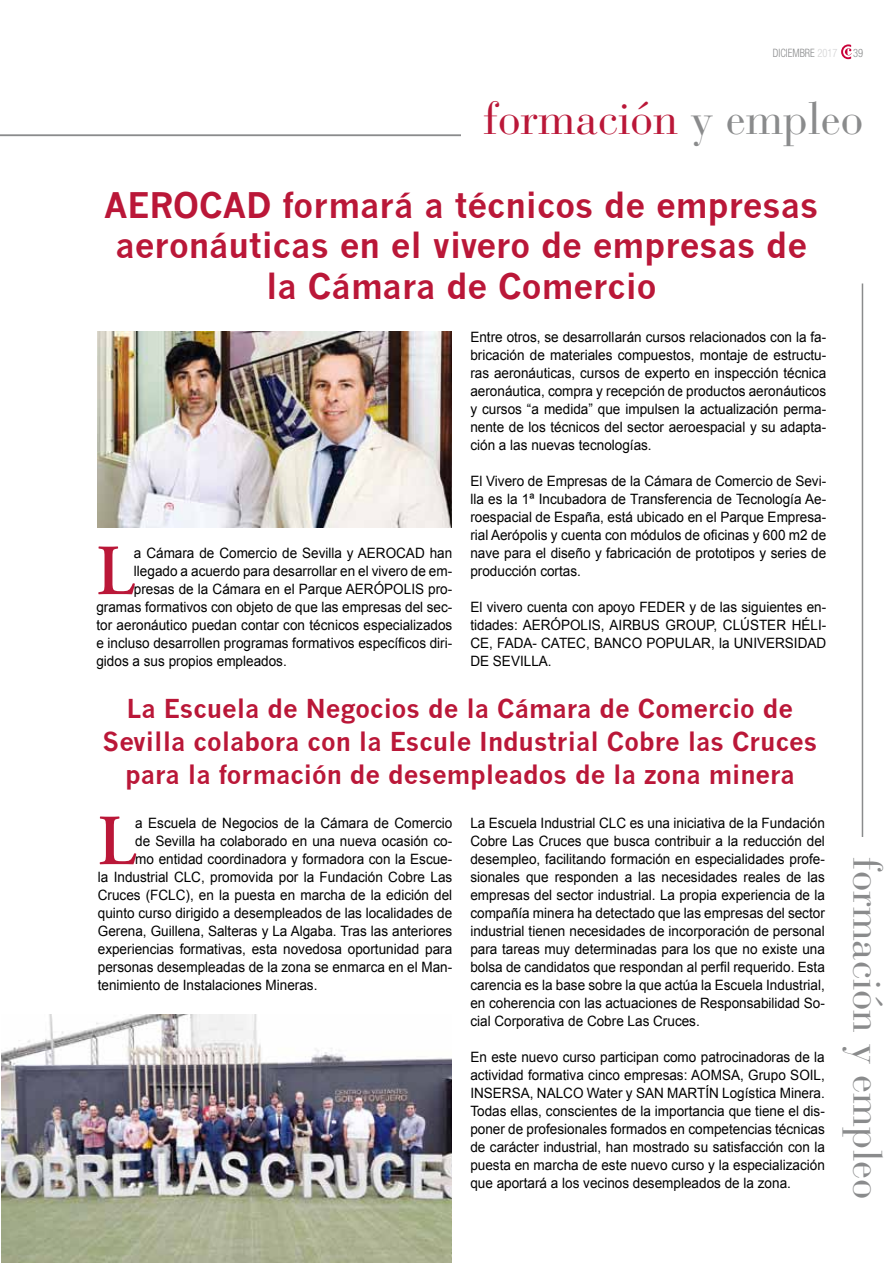
<style>
.page{position:relative;width:893px;height:1263px;background:#fff}
.page>*{position:absolute;margin:0;border:0;box-sizing:border-box;transform-origin:0 0}
.t1{font:600 71.85px "Adobe Garamond Pro";color:#ba1738;scale:.95 1}
.t2{font:45px "Bauer Bodoni";color:#ba1738}
.t3{font:40.5px "Bauer Bodoni";color:#8a8b8c}
.t4{font:700 34.5px/40.5px "News Gothic";color:#ba1738;text-align:center}
.t5{font:700 25.5px/33px "News Gothic";color:#ba1738;text-align:center}
.t6{font:14.25px/18px "Arial";color:#000;text-align:justify;scale:.95 1}
.t7{font:300 condensed 11.55px "Helvetica Neue";color:#8a8b8c;scale:.91 1}
.s1{color:#d3d3d4}
.s2{color:#8a8b8c}
</style>
<div class="page">
<svg style="left:841px;top:44px;width:11px;height:15px"></svg>
<hr style="left:862px;top:283px;width:1px;height:617px;background:#8a8b8c">
<hr style="left:0;top:135px;width:528px;height:1px;background:#8a8b8c">
<img style="left:98px;top:332px;width:353px;height:195px">
<div style="left:461px;top:105px;width:78px;height:44px;background:#fff"></div>
<div style="left:844px;top:837px;width:41px;height:73px;background:#fff"></div>
<img style="left:1px;top:1015px;width:450px;height:248px">
<p class="t7" style="left:773px;top:46px;width:73px">DICIEMBRE <span class="s1">2017</span></p>
<p class="t7" style="left:853px;top:46px;width:13px">39</p>
<h2 class="t2" style="left:483px;top:101px;width:382px">formación <span class="s2">y empleo</span></h2>
<h3 class="t4" style="left:104px;top:188px;width:716px">aErocad formará a técnicos de empresas aeronáuticas en el vivero de empresas de la cámara de comercio</h3>
<h1 class="t1" style="left:96px;top:543px;width:42px">L</h1>
<p class="t6" style="left:134px;top:545px;width:337px">a Cámara de Comercio de Sevilla y AEROCAD han</p>
<p class="t6" style="left:134px;top:563px;width:337px">llegado a acuerdo para desarrollar en el vivero de em-</p>
<p class="t6" style="left:134px;top:581px;width:337px">presas de la Cámara en el Parque AERÓPOLIS pro-</p>
<p class="t6" style="left:96px;top:599px;width:376px">gramas formativos con objeto de que las empresas del sec-</p>
<p class="t6" style="left:96px;top:617px;width:376px">tor aeronáutico puedan contar con técnicos especializados</p>
<p class="t6" style="left:96px;top:634px;width:376px">e incluso desarrollen programas formativos específicos diri-</p>
<p class="t6" style="left:96px;top:653px;width:202px">gidos a sus propios empleados.</p>
<p class="t6" style="left:470px;top:329px;width:376px">Entre otros, se desarrollarán cursos relacionados con la fa&shy;bricación de materiales compuestos, montaje de estructu&shy;ras aeronáuticas, cursos de experto en inspección técnica aeronáutica, compra y recepción de productos aeronáuticos y cursos “a medida” que impulsen la actualización perma&shy;nente de los técnicos del sector aeroespacial y su adapta&shy;ción a las nuevas tecnologías.</p>
<p class="t6" style="left:470px;top:473px;width:376px">El Vivero de Empresas de la Cámara de Comercio de Sevi&shy;lla es la 1ª Incubadora de Transferencia de Tecnología Ae&shy;roespacial de España, está ubicado en el Parque Empresa&shy;rial Aerópolis y cuenta con módulos de oficinas y 600 m2 de nave para el diseño y fabricación de prototipos y series de producción cortas.</p>
<p class="t6" style="left:470px;top:599px;width:376px">El vivero cuenta con apoyo FEDER y de las siguientes en&shy;tidades: AERÓPOLIS, AIRBUS GROUP, CLÚSTER HÉLI-CE, FADA- CATEC, BANCO POPULAR, la UNIVERSIDAD DE SEVILLA.</p>
<h3 class="t5" style="left:103px;top:695px;width:716px">la Escuela de negocios de la cámara de comercio de sevilla colabora con la Escule industrial cobre las cruces para la formación de desempleados de la zona minera</h3>
<h1 class="t1" style="left:98px;top:813px;width:42px">L</h1>
<p class="t6" style="left:135px;top:815px;width:335px">a Escuela de Negocios de la Cámara de Comercio</p>
<p class="t6" style="left:470px;top:815px;width:375px">La Escuela Industrial CLC es una iniciativa de la Fundación Cobre Las Cruces que busca contribuir a la reducción del desempleo, facilitando formación en especialidades profe&shy;sionales que responden a las necesidades reales de las empresas del sector industrial. La propia experiencia de la compañía minera ha detectado que las empresas del sector industrial tienen necesidades de incorporación de personal para tareas muy determinadas para los que no existe una bolsa de candidatos que respondan al perfil requerido. Esta carencia es la base sobre la que actúa la Escuela Industrial, en coherencia con las actuaciones de Responsabilidad So&shy;cial Corporativa de Cobre Las Cruces.</p>
<p class="t6" style="left:470px;top:1049px;width:375px">En este nuevo curso participan como patrocinadoras de la actividad formativa cinco empresas: AOMSA, Grupo SOIL, INSERSA, NALCO Water y SAN MARTÍN Logística Minera.<br>Todas ellas, conscientes de la importancia que tiene el dis&shy;poner de profesionales formados en competencias técnicas de carácter industrial, han mostrado su satisfacción con la puesta en marcha de este nuevo curso y la especialización que aportará a los vecinos desempleados de la zona.</p>
<p class="t6" style="left:135px;top:833px;width:335px">de Sevilla ha colaborado en una nueva ocasión co-</p>
<p class="t6" style="left:135px;top:851px;width:335px">mo entidad coordinadora y formadora con la Escue-</p>
<p class="t6" style="left:98px;top:869px;width:375px">la Industrial CLC, promovida por la Fundación Cobre Las</p>
<p class="t6" style="left:98px;top:887px;width:375px">Cruces (FCLC), en la puesta en marcha de la edición del</p>
<p class="t6" style="left:98px;top:905px;width:375px">quinto curso dirigido a desempleados de las localidades de</p>
<p class="t6" style="left:98px;top:923px;width:375px">Gerena, Guillena, Salteras y La Algaba. Tras las anteriores</p>
<p class="t6" style="left:98px;top:941px;width:375px">experiencias formativas, esta novedosa oportunidad para</p>
<p class="t6" style="left:98px;top:959px;width:375px">personas desempleadas de la zona se enmarca en el Man-</p>
<p class="t6" style="left:98px;top:977px;width:233px">tenimiento de Instalaciones Mineras.</p>
<h3 class="t3" style="left:883px;top:857px;width:344px;rotate:90deg">formación y empleo</h3>
</div>
